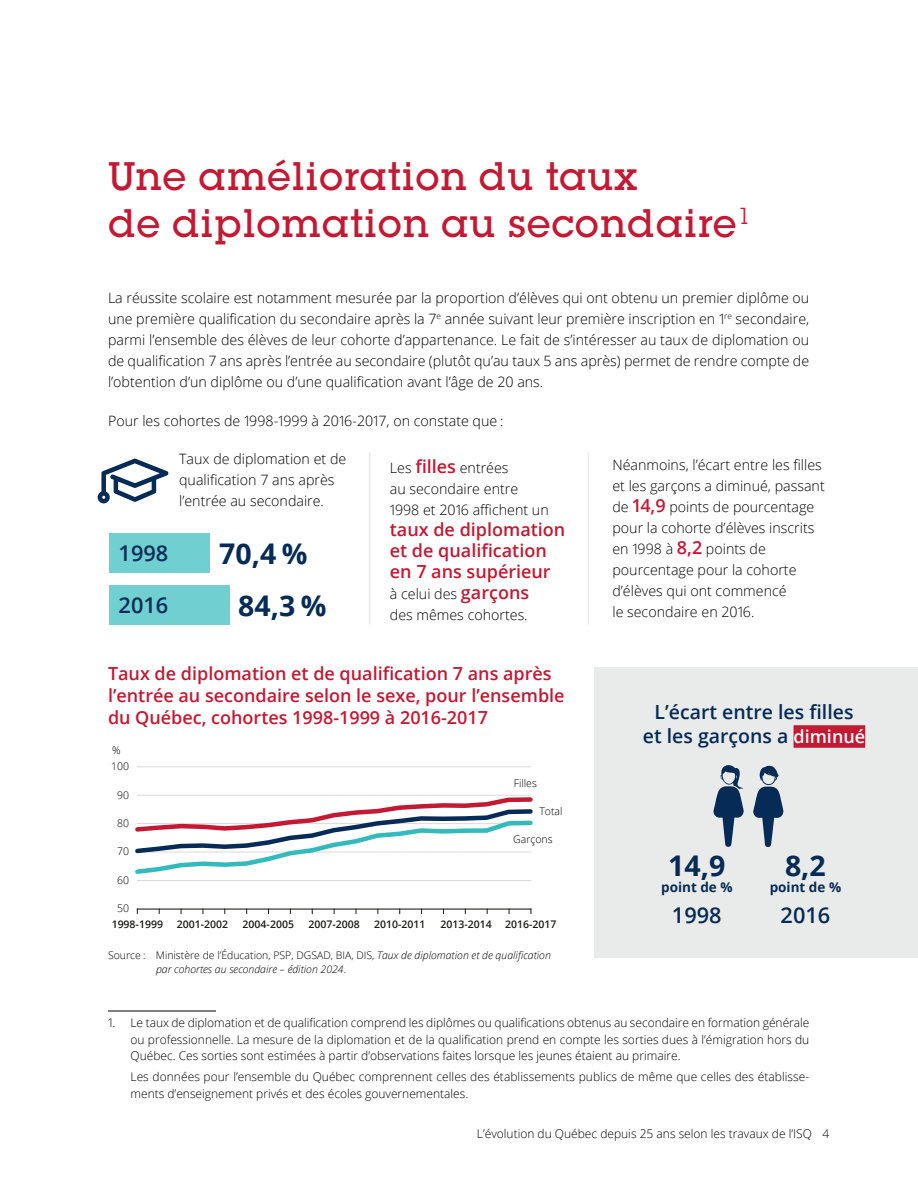
<style>
.page{position:relative;width:918px;height:1188px;background:#fff}
.page>*{position:absolute;margin:0;border:0;box-sizing:border-box;transform-origin:0 0}
.Titre_01{font:500 39px/46.8px "Lubalin Graph Std";letter-spacing:.02em;color:#c31932}
.t1{font:700 28.5px "Open Sans";color:#052b56}
.t2{font:600 21.75px "Open Sans";color:#052b56}
.Exergue{font:600 19.5px/24px "Open Sans";color:#052b56;text-align:center}
.Titre{font:600 18px/21.6px "Open Sans";color:#c31932}
.Texte_courant_1_col{font:600 18px/21px "Open Sans";color:#c31932}
.Texte_courant{font:300 14.25px/21px "Open Sans";color:#000;text-align:justify}
.Texte_courant_1_col-2{font:300 14.25px/21px "Open Sans";color:#000}
.t3{font:700 13.5px "Open Sans";color:#052b56}
.Notes_bas_page{font:300 12px/16.5px "Open Sans";color:#000;text-align:justify}
.Notes_-_générales___sources{font:italic 300 10.5px/13.5px "Open Sans";color:#000}
.t4{font:600 10.5px "Open Sans";color:#1c1b1a}
.t5{font:300 10.5px "Open Sans";color:#000}
.s1{font-weight:600;font-size:18px;color:#c31932}
.s2{font-style:normal}
.s3{font-size:18px;color:#fff}
</style>
<div class="page">
<hr style="left:108px;top:1011px;width:108px;height:1px;background:#000">
<div style="left:594px;top:667px;width:324px;height:291px;background:#e9eaea"></div>
<hr style="left:137px;top:767px;width:394px;height:1px;background:#dadada">
<hr style="left:137px;top:880px;width:394px;height:1px;background:#dadada">
<hr style="left:137px;top:909px;width:394px;height:1px;background:#1d1d1b">
<svg style="left:135px;top:795px;width:398px;height:79px"></svg>
<div style="left:109px;top:533px;width:101px;height:39px;background:#6fcfd1"></div>
<div style="left:109px;top:585px;width:120px;height:40px;background:#6fcfd1"></div>
<svg style="left:713px;top:765px;width:31px;height:82px"></svg>
<svg style="left:753px;top:766px;width:30px;height:81px"></svg>
<hr style="left:369px;top:452px;width:1px;height:173px;background:#e9eaea">
<hr style="left:588px;top:452px;width:1px;height:173px;background:#e9eaea">
<svg style="left:98px;top:459px;width:70px;height:44px"></svg>
<div style="left:794px;top:725px;width:71px;height:23px;background:#c31932"></div>
<h2 class="Titre_01" style="left:108px;top:153px;width:644px">Une amélioration du taux<br>de diplomation au secondaire<sup>1</sup></h2>
<p class="Texte_courant" style="left:108px;top:287px;width:703px">La réussite scolaire est notamment mesurée par la proportion d’élèves qui ont obtenu un premier diplôme ou une première qualification du secondaire après la 7<sup>e</sup> année suivant leur première inscription en 1<sup>re</sup> secondaire, parmi l’ensemble des élèves de leur cohorte d’appartenance. Le fait de s’intéresser au taux de diplomation ou de qualification 7 ans après l’entrée au secondaire (plutôt qu’au taux 5 ans après) permet de rendre compte de l’obtention d’un diplôme ou d’une qualification avant l’âge de 20 ans.</p>
<p class="Texte_courant" style="left:108px;top:410px;width:397px">Pour les cohortes de 1998-1999 à 2016-2017, on constate que :</p>
<p class="t2" style="left:119px;top:538px;width:51px">1998</p>
<p class="t2" style="left:119px;top:590px;width:51px">2016</p>
<p class="Texte_courant" style="left:179px;top:448px;width:169px;text-align:left">Taux de diplomation et de qualification 7 ans après l’entrée au secondaire.</p>
<p class="Texte_courant_1_col-2" style="left:390px;top:457px;width:160px">Les <span class="s1">filles</span> entrées<br>au secondaire entre<br>1998 et 2016 affichent un</p>
<p class="Texte_courant_1_col" style="left:390px;top:518px;width:177px">taux de diplomation et de qualification en 7 ans supérieur</p>
<p class="Texte_courant_1_col-2" style="left:390px;top:583px;width:141px">à celui des <span class="s1">garçons </span>des mêmes cohortes.</p>
<p class="t1" style="left:219px;top:534px;width:90px">70,4 %</p>
<p class="t1" style="left:238px;top:585px;width:90px">84,3 %</p>
<p class="Titre" style="left:108px;top:663px;width:458px">Taux de diplomation et de qualification 7 ans après l’entrée au secondaire selon le sexe, pour l’ensemble du Québec, cohortes 1998-1999 à 2016-2017</p>
<p class="t5" style="left:112px;top:743px;width:10px">%</p>
<p class="t5" style="left:111px;top:759px;width:19px">100</p>
<p class="t5" style="left:117px;top:788px;width:13px">90</p>
<p class="t5" style="left:117px;top:816px;width:13px">80</p>
<p class="t5" style="left:117px;top:844px;width:13px">70</p>
<p class="t5" style="left:117px;top:873px;width:13px">60</p>
<p class="t5" style="left:117px;top:901px;width:13px">50</p>
<p class="t5" style="left:514px;top:776px;width:25px">Filles</p>
<p class="t5" style="left:539px;top:804px;width:25px">Total</p>
<p class="t5" style="left:513px;top:832px;width:41px">Garçons</p>
<p class="t4" style="left:112px;top:917px;width:53px">1998-1999</p>
<p class="t4" style="left:177px;top:917px;width:53px">2001-2002</p>
<p class="t4" style="left:243px;top:917px;width:53px">2004-2005</p>
<p class="t4" style="left:308px;top:917px;width:53px">2007-2008</p>
<p class="t4" style="left:374px;top:917px;width:53px">2010-2011</p>
<p class="t4" style="left:441px;top:917px;width:53px">2013-2014</p>
<p class="t4" style="left:505px;top:917px;width:53px">2016-2017</p>
<p class="Notes_-_générales___sources" style="left:156px;top:948px;width:396px;text-indent:-48px"><span class="s2">Source : Ministère de l’Éducation, PSP, DGSAD, BIA, DIS,</span> Taux de diplomation et de qualification par cohortes au secondaire – édition 2024<span class="s2">.</span></p>
<p class="Texte_courant_1_col-2" style="left:612px;top:454px;width:214px">Néanmoins, l’écart entre les filles et les garçons a diminué, passant de <span class="s1">14,9</span> points de pourcentage pour la cohorte d’élèves inscrits en 1998 à <span class="s1">8,2</span> points de pourcentage pour la cohorte d’élèves qui ont commencé<br>le secondaire en 2016.</p>
<p class="Exergue" style="left:643px;top:699px;width:224px">L’écart entre les filles et les garçons a <span class="s3">diminué</span></p>
<p class="t1" style="left:668px;top:845px;width:59px">14,9</p>
<p class="t3" style="left:661px;top:878px;width:73px">point de %</p>
<p class="t1" style="left:785px;top:845px;width:42px">8,2</p>
<p class="t3" style="left:770px;top:878px;width:73px">point de %</p>
<p class="t2" style="left:672px;top:900px;width:51px">1998</p>
<p class="t2" style="left:781px;top:900px;width:51px">2016</p>
<p class="Notes_bas_page" style="left:130px;top:1015px;width:680px;text-indent:-22px">1. Le taux de diplomation et de qualification comprend les diplômes ou qualifications obtenus au secondaire en formation générale ou professionnelle. La mesure de la diplomation et de la qualification prend en compte les sorties dues à l’émigration hors du Québec. Ces sorties sont estimées à partir d’observations faites lorsque les jeunes étaient au primaire.</p>
<p class="Notes_bas_page" style="left:130px;top:1069px;width:680px">Les données pour l’ensemble du Québec comprennent celles des établissements publics de même que celles des établisse&shy;ments d’enseignement privés et des écoles gouvernementales.</p>
<p class="Notes_bas_page" style="left:477px;top:1125px;width:354px">L’évolution du Québec depuis 25 ans selon les travaux de l’ISQ 4</p>
</div>
